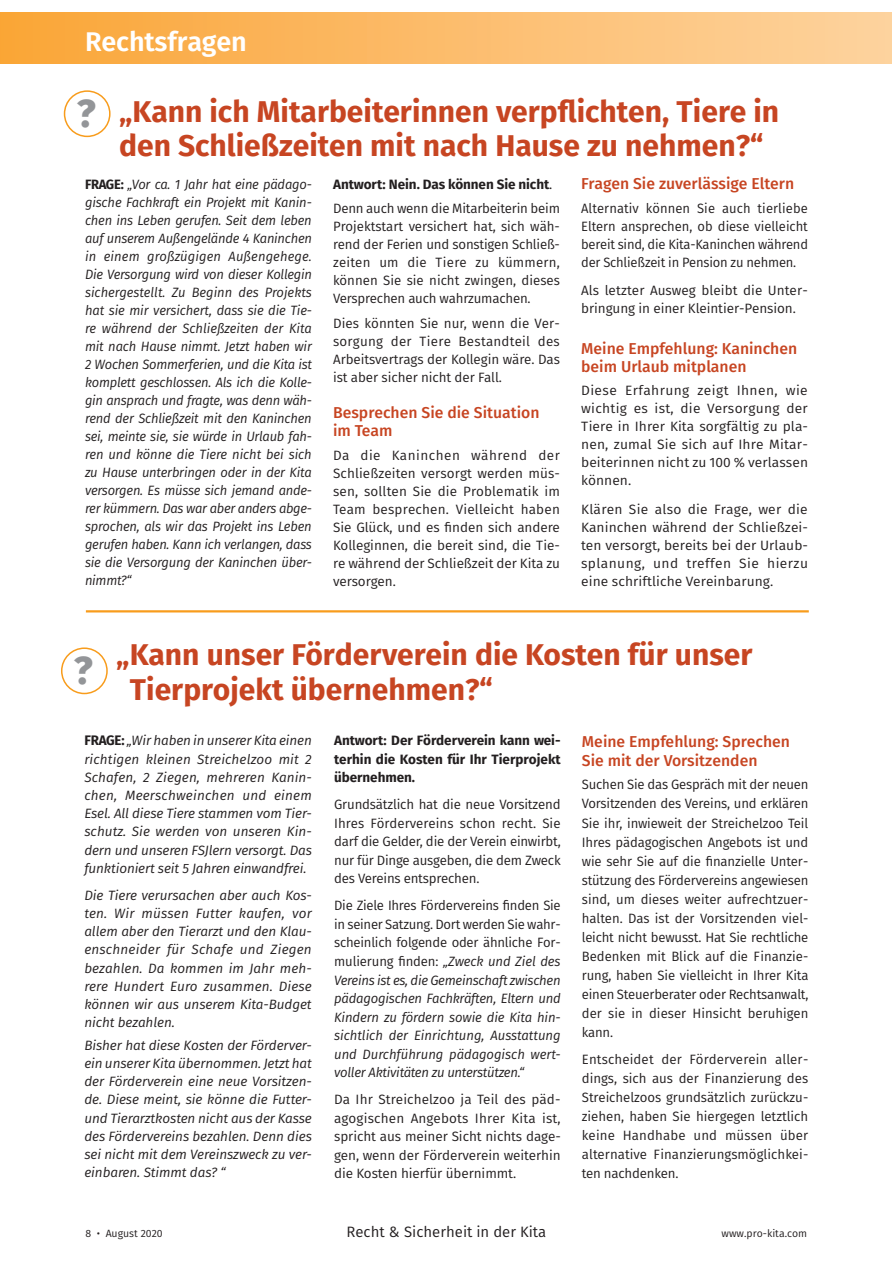
<style>
.page{position:relative;width:893px;height:1263px;background:#fff}
.page>*{position:absolute;margin:0;border:0;box-sizing:border-box;transform-origin:0 0}
.t1{font:800 39px "Fira Sans";color:#939598}
.t2{font:700 30px/34.5px "Fira Sans";color:#c74522}
.t3{font:600 27px "Fira Sans";letter-spacing:-.005em;color:#fff}
.t4{font:500 15.75px/18px "Fira Sans";color:#c74522}
.t5{font:15px "Fira Sans";color:#231f20}
.t6{font:13.5px/18px "Fira Sans";letter-spacing:-.005em;color:#231f20;text-align:justify}
.t7{font:italic 13.5px/18.1px "Fira Sans";letter-spacing:-.01em;color:#231f20;text-align:justify}
.t8{font:italic 13.5px/18px "Fira Sans";letter-spacing:-.01em;color:#231f20;text-align:justify;scale:.96 1}
.t9{font:13.5px/18px "Fira Sans";letter-spacing:-.005em;color:#231f20;text-align:justify;scale:.96 1}
.t10{font:700 13.5px/18.6px "Fira Sans";color:#231f20;text-align:justify}
.t11{font:10.5px "Fira Sans";color:#231f20}
.s1{font-weight:700;font-style:normal}
.s2{font-weight:700}
.s3{font-weight:700;font-style:normal;font-size:13.8px}
.s4{font-style:normal}
</style>
<div class="page">
<div style="left:0;top:13px;width:892px;height:51px;background:linear-gradient(to right,#faa537,#fed39f)"></div>
<div style="left:61px;top:647px;width:47px;height:47px;border:2px solid #f89c1c;border-radius:50%"></div>
<div style="left:64px;top:90px;width:47px;height:47px;border:2px solid #f89c1c;border-radius:50%"></div>
<hr style="left:86px;top:610px;width:723px;height:2px;background:#f89c1c">
<h3 class="t3" style="left:85px;top:19px;width:163px">Rechtsfragen</h3>
<h2 class="t2" style="left:119px;top:92px;width:662px">„Kann ich Mitarbeiterinnen verpflichten, Tiere in den Schließzeiten mit nach Hause zu nehmen?“</h2>
<p class="t8" style="left:85px;top:175px;width:238px"><span class="s1">FRAGE:</span> „Vor ca. 1 Jahr hat eine pädago&shy;gische Fachkraft ein Projekt mit Kanin&shy;chen ins Leben gerufen. Seit dem leben auf unserem Außengelände 4 Kaninchen in einem großzügigen Außengehege.<br>Die Versorgung wird von dieser Kollegin sichergestellt. Zu Beginn des Projekts hat sie mir versichert, dass sie die Tie&shy;re während der Schließzeiten der Kita mit nach Hause nimmt. Jetzt haben wir 2 Wochen Sommerferien, und die Kita ist komplett geschlossen. Als ich die Kolle&shy;gin ansprach und fragte, was denn wäh&shy;rend der Schließzeit mit den Kaninchen sei, meinte sie, sie würde in Urlaub fah&shy;ren und könne die Tiere nicht bei sich zu Hause unterbringen oder in der Kita versorgen. Es müsse sich jemand ande&shy;rer kümmern. Das war aber anders abge&shy;sprochen, als wir das Projekt ins Leben gerufen haben. Kann ich verlangen, dass sie die Versorgung der Kaninchen über&shy;nimmt?“</p>
<p class="t6" style="left:333px;top:172px;width:228px;line-height:24px"><span class="s2">Antwort: Nein. Das können Sie nicht</span>.<br>Denn auch wenn die Mitarbeiterin beim</p>
<h1 class="t1" style="left:77px;top:79px;width:21px">?</h1>
<p class="t4" style="left:581px;top:174px;width:215px">Fragen Sie zuverlässige Eltern</p>
<p class="t9" style="left:581px;top:199px;width:238px">Alternativ können Sie auch tierliebe Eltern ansprechen, ob diese vielleicht bereit sind, die Kita-Kaninchen während der Schließzeit in Pension zu nehmen.</p>
<p class="t6" style="left:581px;top:281px;width:228px">Als letzter Ausweg bleibt die Unter&shy;bringung in einer Kleintier-Pension.</p>
<p class="t4" style="left:581px;top:338px;width:218px">Meine Empfehlung: Kaninchen beim Urlaub mitplanen</p>
<p class="t6" style="left:581px;top:381px;width:228px">Diese Erfahrung zeigt Ihnen, wie wichtig es ist, die Versorgung der Tiere in Ihrer Kita sorgfältig zu pla&shy;nen, zumal Sie sich auf Ihre Mitar&shy;beiterinnen nicht zu 100 % verlassen können.</p>
<p class="t6" style="left:581px;top:499px;width:228px">Klären Sie also die Frage, wer die Kaninchen während der Schließzei&shy;ten versorgt, bereits bei der Urlaub&shy;splanung, und treffen Sie hierzu eine schriftliche Vereinbarung.</p>
<p class="t6" style="left:333px;top:217px;width:228px">Projektstart versichert hat, sich wäh&shy;rend der Ferien und sonstigen Schließ&shy;zeiten um die Tiere zu kümmern, können Sie sie nicht zwingen, dieses Versprechen auch wahrzumachen.</p>
<p class="t6" style="left:333px;top:313px;width:228px">Dies könnten Sie nur, wenn die Ver&shy;sorgung der Tiere Bestandteil des Arbeitsvertrags der Kollegin wäre. Das ist aber sicher nicht der Fall.</p>
<p class="t4" style="left:333px;top:402px;width:208px">Besprechen Sie die Situation im Team</p>
<p class="t6" style="left:333px;top:445px;width:228px">Da die Kaninchen während der Schließzeiten versorgt werden müs&shy;sen, sollten Sie die Problematik im Team besprechen. Vielleicht haben Sie Glück, und es finden sich andere Kolleginnen, die bereit sind, die Tie&shy;re während der Schließzeit der Kita zu versorgen.</p>
<h1 class="t1" style="left:74px;top:636px;width:21px">?</h1>
<h2 class="t2" style="left:130px;top:635px;width:624px;text-indent:-13px">„Kann unser Förderverein die Kosten für unser<br>Tierprojekt übernehmen?“</h2>
<p class="t7" style="left:84px;top:731px;width:229px"><span class="s3">FRAGE:</span> „Wir haben in unserer Kita einen richtigen kleinen Streichelzoo mit 2<br>Schafen, 2 Ziegen, mehreren Kanin&shy;chen, Meerschweinchen und einem Esel. All diese Tiere stammen vom Tier&shy;schutz. Sie werden von unseren Kin&shy;dern und unseren FSJlern versorgt. Das funktioniert seit 5 Jahren einwandfrei.</p>
<p class="t7" style="left:84px;top:886px;width:229px">Die Tiere verursachen aber auch Kos&shy;ten. Wir müssen Futter kaufen, vor allem aber den Tierarzt und den Klau&shy;enschneider für Schafe und Ziegen bezahlen. Da kommen im Jahr meh&shy;rere Hundert Euro zusammen. Diese können wir aus unserem Kita-Budget nicht bezahlen.</p>
<p class="t7" style="left:84px;top:1035px;width:229px">Bisher hat diese Kosten der Förderver&shy;ein unserer Kita übernommen. Jetzt hat der Förderverein eine neue Vorsitzen&shy;de. Diese meint, sie könne die Futter&shy;und Tierarztkosten nicht aus der Kasse des Fördervereins bezahlen. Denn dies sei nicht mit dem Vereinszweck zu ver&shy;einbaren. Stimmt das? “</p>
<p class="t10" style="left:334px;top:730px;width:228px">Antwort: Der Förderverein kann wei&shy;terhin die Kosten für Ihr Tierprojekt übernehmen.</p>
<p class="t6" style="left:334px;top:795px;width:228px;line-height:18.6px">Grundsätzlich hat die neue Vorsitzend Ihres Fördervereins schon recht. Sie darf die Gelder, die der Verein einwirbt, nur für Dinge ausgeben, die dem Zweck des Vereins entsprechen.</p>
<p class="t7" style="left:334px;top:896px;width:228px;line-height:18.6px"><span class="s4">Die Ziele Ihres Fördervereins finden Sie in seiner Satzung. Dort werden Sie wahr&shy;scheinlich folgende oder ähnliche For&shy;mulierung finden:</span> „Zweck und Ziel des Vereins ist es, die Gemeinschaft zwischen pädagogischen Fachkräften, Eltern und Kindern zu fördern sowie die Kita hin&shy;sichtlich der Einrichtung, Ausstattung und Durchführung pädagogisch wert&shy;voller Aktivitäten zu unterstützen.“</p>
<p class="t6" style="left:334px;top:1090px;width:228px;line-height:18.6px">Da Ihr Streichelzoo ja Teil des päd&shy;agogischen Angebots Ihrer Kita ist, spricht aus meiner Sicht nichts dage&shy;gen, wenn der Förderverein weiterhin die Kosten hierfür übernimmt.</p>
<p class="t4" style="left:582px;top:731px;width:210px;line-height:19px">Meine Empfehlung: Sprechen<br>Sie mit der Vorsitzenden</p>
<p class="t6" style="left:582px;top:775px;width:228px;line-height:19px">Suchen Sie das Gespräch mit der neuen Vorsitzenden des Vereins, und erklären Sie ihr, inwieweit der Streichelzoo Teil Ihres pädagogischen Angebots ist und wie sehr Sie auf die finanzielle Unter&shy;stützung des Fördervereins angewiesen sind, um dieses weiter aufrechtzuer&shy;halten. Das ist der Vorsitzenden viel&shy;leicht nicht bewusst. Hat Sie rechtliche Bedenken mit Blick auf die Finanzie&shy;rung, haben Sie vielleicht in Ihrer Kita einen Steuerberater oder Rechtsanwalt, der sie in dieser Hinsicht beruhigen kann.</p>
<p class="t6" style="left:582px;top:1050px;width:228px;line-height:19px">Entscheidet der Förderverein aller&shy;dings, sich aus der Finanzierung des Streichelzoos grundsätzlich zurückzu&shy;ziehen, haben Sie hiergegen letztlich keine Handhabe und müssen über alternative Finanzierungsmöglichkei&shy;ten nachdenken.</p>
<p class="t11" style="left:85px;top:1225px;width:79px">8 • August 2020</p>
<p class="t5" style="left:347px;top:1220px;width:201px">Recht &amp; Sicherheit in der Kita</p>
<p class="t11" style="left:722px;top:1225px;width:87px">www.pro-kita.com</p>
</div>
